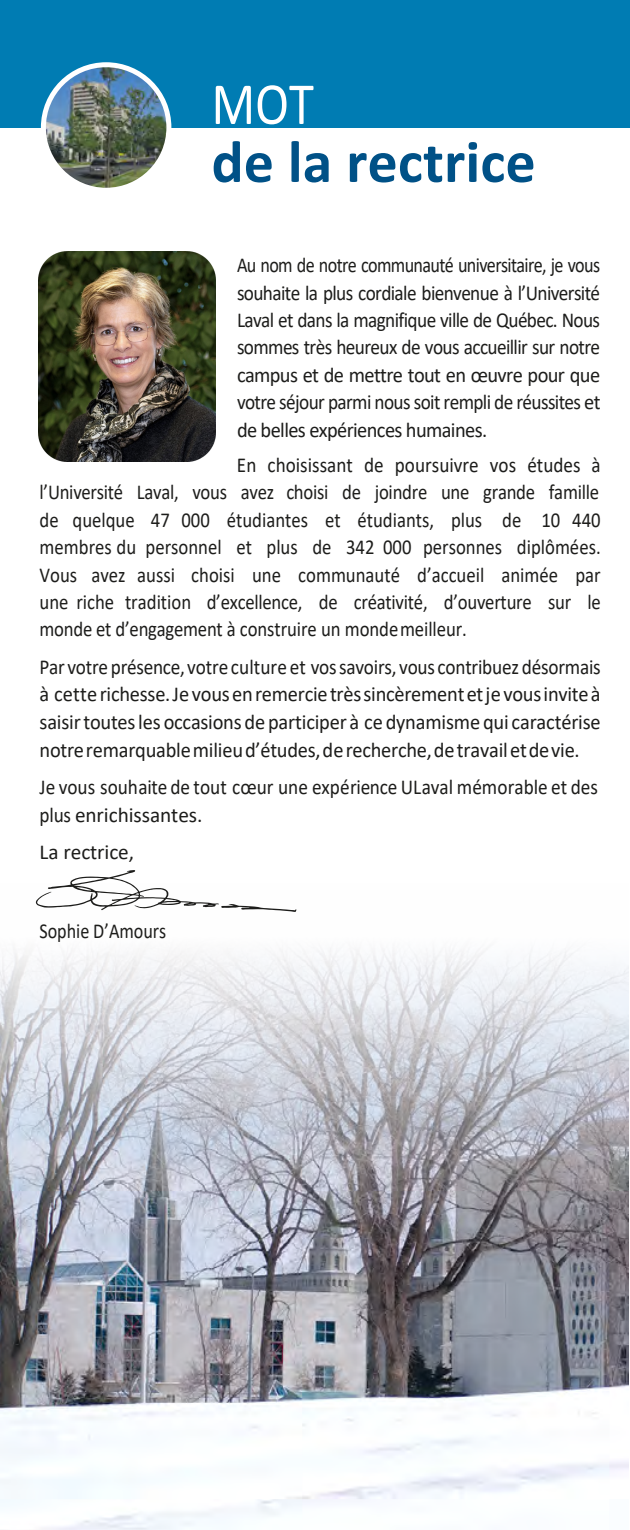
<style>
.page{position:relative;width:630px;height:1530px;background:#fff}
.page>*{position:absolute;margin:0;border:0;box-sizing:border-box;transform-origin:0 0}
.t1{font:60.25px "Calibri";color:#fff;scale:.85 1}
.t2{font:700 60px "Calibri";color:#005187}
.t3{font:21.25px/27.5px "Calibri";letter-spacing:-.01em;color:#1d1d1b;text-align:justify;scale:.9 1}
.t4{font:21.25px/27.5px "Calibri";letter-spacing:-.01em;color:#1d1d1b;text-align:justify;scale:.91 1}
.t5{font:21.25px/27.5px "Calibri";letter-spacing:-.01em;color:#1d1d1b;text-align:justify;scale:.85 1}
.t6{font:21.25px "Calibri";letter-spacing:-.01em;color:#1d1d1b}
</style>
<div class="page">
<div style="left:0;top:0;width:630px;height:128px;background:#007cb3"></div>
<img style="left:43px;top:65px;width:126px;height:125px;border-radius:63px">
<div style="left:41px;top:62px;width:130px;height:131px;border:5px solid #fff;border-radius:50%"></div>
<svg style="left:70px;top:870px;width:66px;height:14px"></svg>
<img style="left:0;top:884px;width:629px;height:646px">
<img style="left:39px;top:252px;width:177px;height:210px">
<h1 class="t1" style="left:211px;top:62px;width:122px">MOT</h1>
<h2 class="t2" style="left:211px;top:120px;width:326px">de la rectrice</h2>
<p class="t5" style="left:237px;top:251px;width:429px">Au nom de notre communauté universitaire, je vous souhaite la plus cordiale bienvenue à l’Université Laval et dans la magnifique ville de Québec. Nous sommes très heureux de vous accueillir sur notre campus et de mettre tout en œuvre pour que votre séjour parmi nous soit rempli de réussites et de belles expériences humaines.</p>
<p class="t3" style="left:40px;top:450px;width:625px;text-indent:197px">En choisissant de poursuivre vos études à l’Université Laval, vous avez choisi de joindre une grande famille de quelque 47 000 étudiantes et étudiants, plus de 10 440 membres du personnel et plus de 342 000 personnes diplômées.<br>Vous avez aussi choisi une communauté d’accueil animée par une riche tradition d’excellence, de créativité, d’ouverture sur le monde et d’engagement à construire un mondemeilleur.</p>
<p class="t4" style="left:40px;top:653px;width:618px">Par votre présence, votre culture et vossavoirs, vous contribuez désormais à cetterichesse.Jevousenremercietrèssincèrementetje vousinviteà saisirtoutesles occasions de participer à ce dynamisme qui caractérise notreremarquablemilieud’études,derecherche,detravailetdevie.</p>
<p class="t4" style="left:40px;top:773px;width:615px">Je vous souhaite de tout cœur une expérience ULaval mémorable et des plus enrichissantes.</p>
<p class="t6" style="left:40px;top:837px;width:96px">La rectrice,</p>
<p class="t5" style="left:40px;top:917px;width:151px">Sophie D’Amours</p>
</div>
